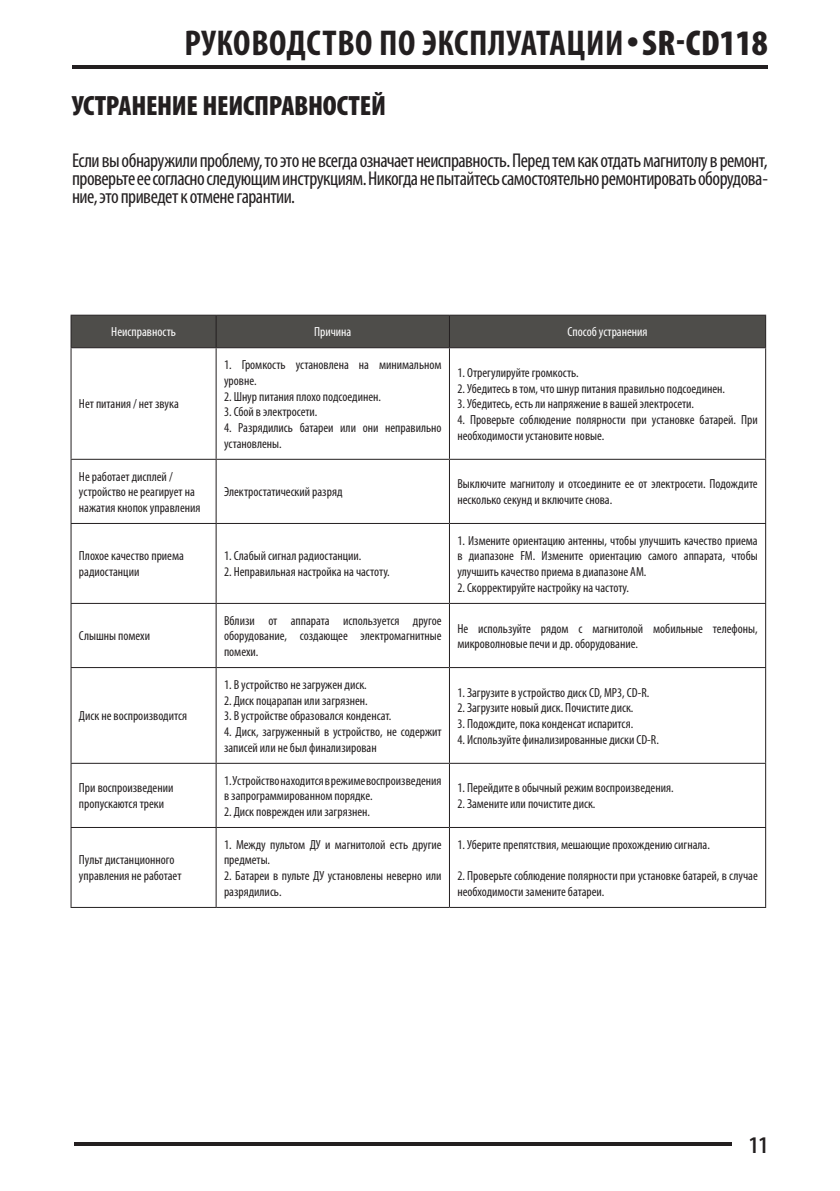
<style>
.page{position:relative;width:840px;height:1191px;background:#fff}
.page>*{position:absolute;margin:0;border:0;box-sizing:border-box;transform-origin:0 0}
.t1{font:700 condensed 36px "Myriad Pro";letter-spacing:.02em;color:#231f20}
.t2{font:900 condensed 28px "Myriad Pro";letter-spacing:-.015em;color:#231f20}
.t3{font:600 condensed 24px "Myriad Pro";color:#231f20}
.t4{font:condensed 20px/18px "Myriad Pro";letter-spacing:-.025em;color:#231f20;text-align:justify}
.t5{font:condensed 13.2px/15.8px "Myriad Pro";color:#231f20}
.t6{font:condensed 13.2px "Myriad Pro";color:#fff}
.s1{font-family:"Pragmatica C";font-stretch:normal;font-size:26px}
.s2{font-weight:900}
</style>
<div class="page">
<hr style="left:74px;top:1142px;width:657px;height:3px;background:#231f20">
<hr style="left:72px;top:65px;width:695px;height:3px;background:#231f20">
<div style="left:71px;top:316px;width:693px;height:31px;background:#4e4d4a"></div>
<hr style="left:70px;top:315px;width:146px;height:1px;background:#231f20">
<hr style="left:70px;top:316px;width:1px;height:31px;background:#231f20">
<hr style="left:216px;top:315px;width:233px;height:1px;background:#231f20">
<hr style="left:215px;top:316px;width:1px;height:31px;background:#231f20">
<hr style="left:449px;top:315px;width:316px;height:1px;background:#231f20">
<hr style="left:448px;top:316px;width:1px;height:31px;background:#231f20">
<hr style="left:764px;top:316px;width:1px;height:31px;background:#231f20">
<hr style="left:70px;top:347px;width:146px;height:1px;background:#231f20">
<hr style="left:70px;top:348px;width:1px;height:111px;background:#231f20">
<hr style="left:216px;top:347px;width:233px;height:1px;background:#231f20">
<hr style="left:215px;top:348px;width:1px;height:111px;background:#231f20">
<hr style="left:449px;top:347px;width:316px;height:1px;background:#231f20">
<hr style="left:448px;top:348px;width:1px;height:111px;background:#231f20">
<hr style="left:764px;top:348px;width:1px;height:111px;background:#231f20">
<hr style="left:70px;top:459px;width:146px;height:1px;background:#231f20">
<hr style="left:70px;top:460px;width:1px;height:63px;background:#231f20">
<hr style="left:216px;top:459px;width:233px;height:1px;background:#231f20">
<hr style="left:215px;top:460px;width:1px;height:63px;background:#231f20">
<hr style="left:449px;top:459px;width:316px;height:1px;background:#231f20">
<hr style="left:448px;top:460px;width:1px;height:63px;background:#231f20">
<hr style="left:764px;top:460px;width:1px;height:63px;background:#231f20">
<hr style="left:70px;top:523px;width:146px;height:1px;background:#231f20">
<hr style="left:70px;top:524px;width:1px;height:79px;background:#231f20">
<hr style="left:216px;top:523px;width:233px;height:1px;background:#231f20">
<hr style="left:215px;top:524px;width:1px;height:79px;background:#231f20">
<hr style="left:449px;top:523px;width:316px;height:1px;background:#231f20">
<hr style="left:448px;top:524px;width:1px;height:79px;background:#231f20">
<hr style="left:764px;top:524px;width:1px;height:79px;background:#231f20">
<hr style="left:70px;top:603px;width:146px;height:1px;background:#231f20">
<hr style="left:70px;top:604px;width:1px;height:63px;background:#231f20">
<hr style="left:216px;top:603px;width:233px;height:1px;background:#231f20">
<hr style="left:215px;top:604px;width:1px;height:63px;background:#231f20">
<hr style="left:449px;top:603px;width:316px;height:1px;background:#231f20">
<hr style="left:448px;top:604px;width:1px;height:63px;background:#231f20">
<hr style="left:764px;top:604px;width:1px;height:63px;background:#231f20">
<hr style="left:70px;top:667px;width:146px;height:1px;background:#231f20">
<hr style="left:70px;top:668px;width:1px;height:95px;background:#231f20">
<hr style="left:216px;top:667px;width:233px;height:1px;background:#231f20">
<hr style="left:215px;top:668px;width:1px;height:95px;background:#231f20">
<hr style="left:449px;top:667px;width:316px;height:1px;background:#231f20">
<hr style="left:448px;top:668px;width:1px;height:95px;background:#231f20">
<hr style="left:764px;top:668px;width:1px;height:95px;background:#231f20">
<hr style="left:70px;top:763px;width:146px;height:1px;background:#231f20">
<hr style="left:70px;top:764px;width:1px;height:63px;background:#231f20">
<hr style="left:216px;top:763px;width:233px;height:1px;background:#231f20">
<hr style="left:215px;top:764px;width:1px;height:63px;background:#231f20">
<hr style="left:449px;top:763px;width:316px;height:1px;background:#231f20">
<hr style="left:448px;top:764px;width:1px;height:63px;background:#231f20">
<hr style="left:764px;top:764px;width:1px;height:63px;background:#231f20">
<hr style="left:70px;top:827px;width:146px;height:1px;background:#231f20">
<hr style="left:70px;top:828px;width:1px;height:79px;background:#231f20">
<hr style="left:216px;top:827px;width:233px;height:1px;background:#231f20">
<hr style="left:215px;top:828px;width:1px;height:79px;background:#231f20">
<hr style="left:449px;top:827px;width:316px;height:1px;background:#231f20">
<hr style="left:448px;top:828px;width:1px;height:79px;background:#231f20">
<hr style="left:764px;top:828px;width:1px;height:79px;background:#231f20">
<hr style="left:70px;top:907px;width:146px;height:1px;background:#231f20">
<hr style="left:216px;top:907px;width:233px;height:1px;background:#231f20">
<hr style="left:449px;top:907px;width:316px;height:1px;background:#231f20">
<h1 class="t1" style="left:184px;top:20px;width:584px">Руководство по эксплуатации<span class="s1">•</span><span class="s2">SR-CD118</span></h1>
<h2 class="t2" style="left:72px;top:88px;width:315px">УСТРАНЕНИЕ НЕИСПРАВНОСТЕЙ</h2>
<p class="t4" style="left:72px;top:151px;width:697px">Если вы обнаружили проблему, то это не всегда означает неисправность. Перед тем как отдать магнитолу в ремонт, проверьте ее согласно следующим инструкциям. Никогда не пытайтесь самостоятельно ремонтировать оборудова&shy;ние, это приведет к отмене гарантии.</p>
<p class="t6" style="left:111px;top:324px;width:66px">Неисправность</p>
<p class="t6" style="left:314px;top:324px;width:39px">Причина</p>
<p class="t6" style="left:567px;top:324px;width:81px">Способ устранения</p>
<p class="t5" style="left:79px;top:396px;width:101px">Нет питания / нет звука</p>
<p class="t5" style="left:79px;top:468px;width:123px">Не работает дисплей / устройство не реагирует на нажатия кнопок управления</p>
<p class="t5" style="left:224px;top:356px;width:219px">1. Громкость установлена на минимальном уровне.</p>
<p class="t5" style="left:224px;top:388px;width:158px">2. Шнур питания плохо подсоединен.</p>
<p class="t5" style="left:224px;top:404px;width:95px">3. Сбой в электросети.</p>
<p class="t5" style="left:224px;top:420px;width:219px">4. Разрядились батареи или они неправильно установлены.</p>
<p class="t5" style="left:457px;top:364px;width:123px">1. Отрегулируйте громкость.</p>
<p class="t5" style="left:457px;top:380px;width:269px">2. Убедитесь в том, что шнур питания правильно подсоединен.</p>
<p class="t5" style="left:457px;top:396px;width:238px">3. Убедитесь, есть ли напряжение в вашей электросети.</p>
<p class="t5" style="left:457px;top:412px;width:302px">4. Проверьте соблюдение полярности при установке батарей. При необходимости установите новые.</p>
<p class="t5" style="left:224px;top:484px;width:120px">Электростатический разряд</p>
<p class="t5" style="left:457px;top:476px;width:302px">Выключите магнитолу и отсоедините ее от электросети. Подождите несколько секунд и включите снова.</p>
<p class="t5" style="left:79px;top:548px;width:106px">Плохое качество приема радиостанции</p>
<p class="t5" style="left:224px;top:548px;width:139px">1. Слабый сигнал радиостанции.</p>
<p class="t5" style="left:224px;top:564px;width:167px">2. Неправильная настройка на частоту.</p>
<p class="t5" style="left:457px;top:532px;width:302px;text-align:justify">1. Измените ориентацию антенны, чтобы улучшить качество приема в диапазоне FM. Измените ориентацию самого аппарата, чтобы улучшить качество приема в диапазоне АМ.</p>
<p class="t5" style="left:457px;top:579px;width:173px">2. Скорректируйте настройку на частоту.</p>
<p class="t5" style="left:79px;top:628px;width:73px">Слышны помехи</p>
<p class="t5" style="left:79px;top:708px;width:110px">Диск не воспроизводится</p>
<p class="t5" style="left:224px;top:612px;width:219px;text-align:justify">Вблизи от аппарата используется другое оборудование, создающее электромагнитные помехи.</p>
<p class="t5" style="left:457px;top:620px;width:302px">Не используйте рядом с магнитолой мобильные телефоны, микроволновые печи и др. оборудование.</p>
<p class="t5" style="left:224px;top:676px;width:144px">1. В устройство не загружен диск.</p>
<p class="t5" style="left:224px;top:692px;width:145px">2. Диск поцарапан или загрязнен.</p>
<p class="t5" style="left:224px;top:708px;width:169px">3. В устройстве образовался конденсат.</p>
<p class="t5" style="left:224px;top:723px;width:219px">4. Диск, загруженный в устройство, не содержит записей или не был финализирован</p>
<p class="t5" style="left:457px;top:684px;width:193px">1. Загрузите в устройство диск CD, MP3, CD-R.</p>
<p class="t5" style="left:457px;top:700px;width:177px">2. Загрузите новый диск. Почистите диск.</p>
<p class="t5" style="left:457px;top:716px;width:177px">3. Подождите, пока конденсат испарится.</p>
<p class="t5" style="left:457px;top:731px;width:203px">4. Используйте финализированные диски CD-R.</p>
<p class="t5" style="left:79px;top:780px;width:96px">При воспроизведении пропускаются треки</p>
<p class="t5" style="left:224px;top:772px;width:219px">1. Устройство находится в режиме воспроизведения в запрограммированном порядке.</p>
<p class="t5" style="left:224px;top:803px;width:147px">2. Диск поврежден или загрязнен.</p>
<p class="t5" style="left:79px;top:852px;width:104px">Пульт дистанционного управления не работает</p>
<p class="t5" style="left:224px;top:836px;width:219px">1. Между пультом ДУ и магнитолой есть другие предметы.</p>
<p class="t5" style="left:224px;top:868px;width:219px">2. Батареи в пульте ДУ установлены неверно или разрядились.</p>
<p class="t5" style="left:457px;top:780px;width:218px">1. Перейдите в обычный режим воспроизведения.</p>
<p class="t5" style="left:457px;top:795px;width:139px">2. Замените или почистите диск.</p>
<p class="t5" style="left:457px;top:836px;width:254px">1. Уберите препятствия, мешающие прохождению сигнала.</p>
<p class="t5" style="left:457px;top:868px;width:302px">2. Проверьте соблюдение полярности при установке батарей, в случае необходимости замените батареи.</p>
<h3 class="t3" style="left:748px;top:1130px;width:21px">11</h3>
</div>
